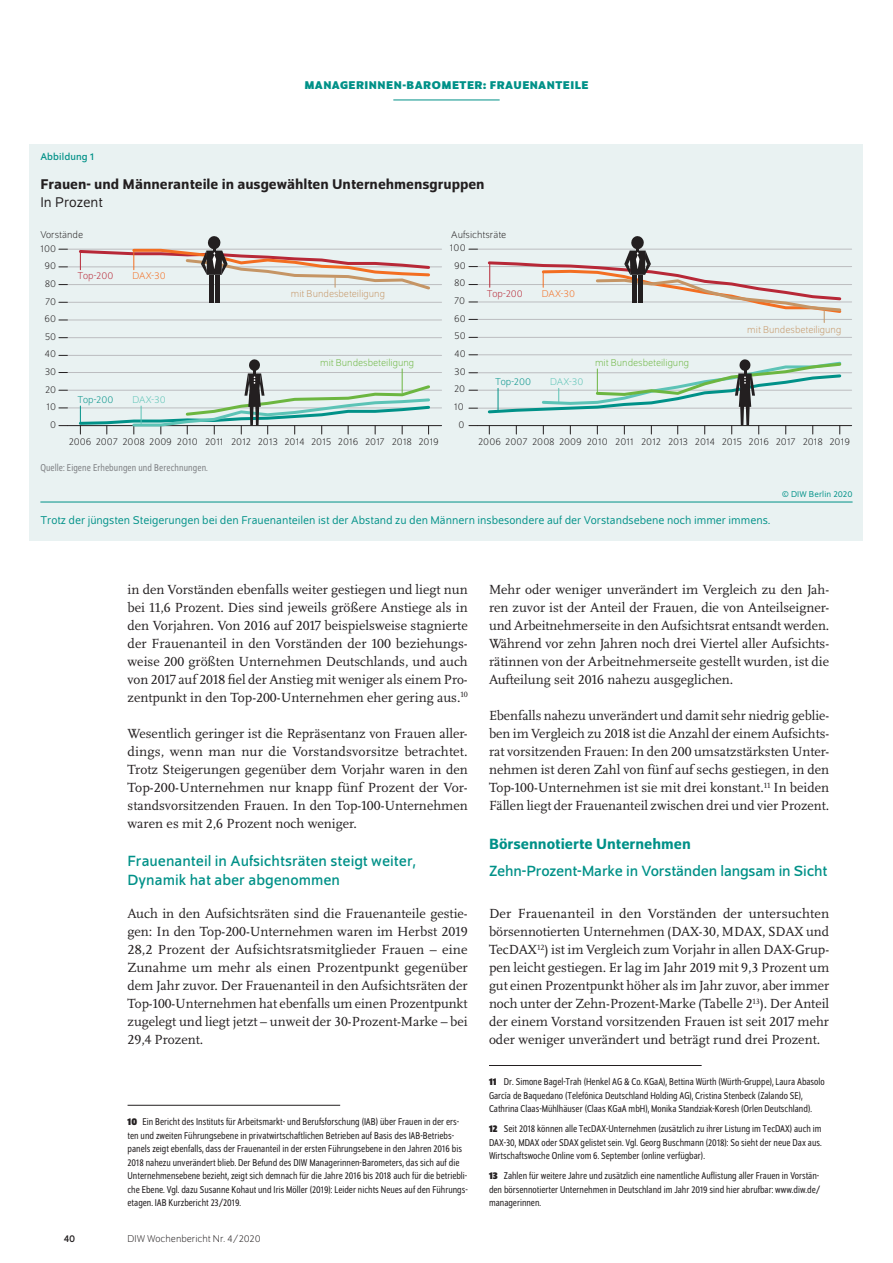
<style>
.page{position:relative;width:893px;height:1263px;background:#fff}
.page>*{position:absolute;margin:0;border:0;box-sizing:border-box;transform-origin:0 0}
.t1{font:15.75px/19.5px "Schumpeter";color:#009188}
.t2{font:500 15.75px "Schumpeter";color:#009188}
.t3{font:500 15px "Schumpeter";color:#231f20}
.t4{font:15px "Schumpeter Blond";color:#231f20}
.t5{font:13.8px/18px "Scala Pro";color:#231f20;text-align:justify}
.t6{font:12px "Schumpeter Blond";color:#009188}
.t7{font:700 12px "Schumpeter";letter-spacing:.04em;color:#009188}
.t8{font:semi-condensed 10.5px/13.5px "Schumpeter Blond";color:#231f20}
.t9{font:300 10.5px "Schumpeter";color:#231f20}
.t10{font:300 10.5px "Schumpeter";color:#6cb640}
.t11{font:300 10.5px "Schumpeter";color:#c59565}
.t12{font:semi-condensed 10.5px "Schumpeter Blond";letter-spacing:.01em;color:#808285}
.t13{font:300 10.5px "Schumpeter";color:#009188}
.t14{font:300 10.5px "Schumpeter";color:#b72837}
.t15{font:300 10.5px "Schumpeter";color:#5cc3b6}
.t16{font:300 10.5px "Schumpeter";color:#f36e21}
.t17{font:10.5px "Schumpeter";letter-spacing:.01em;color:#009188}
.t18{font:10.5px "Schumpeter";color:#231f20}
.t19{font:9px "Schumpeter Blond";letter-spacing:.01em;color:#009188}
.s1{font-family:"Schumpeter";font-weight:700}
</style>
<div class="page">
<hr style="left:393px;top:100px;width:107px;height:1px;background:#009188">
<hr style="left:128px;top:1105px;width:212px;height:1px;background:#231f20">
<hr style="left:489px;top:1065px;width:213px;height:1px;background:#231f20">
<div style="left:30px;top:144px;width:833px;height:397px;background:#e9f2f2"></div>
<hr style="left:67px;top:249px;width:375px;height:1px;background:#bcbdc0">
<hr style="left:67px;top:267px;width:375px;height:1px;background:#bcbdc0">
<hr style="left:67px;top:284px;width:375px;height:1px;background:#bcbdc0">
<hr style="left:67px;top:302px;width:375px;height:1px;background:#bcbdc0">
<hr style="left:67px;top:320px;width:375px;height:1px;background:#bcbdc0">
<hr style="left:67px;top:337px;width:375px;height:1px;background:#bcbdc0">
<hr style="left:67px;top:355px;width:375px;height:1px;background:#bcbdc0">
<hr style="left:67px;top:372px;width:375px;height:1px;background:#bcbdc0">
<hr style="left:67px;top:390px;width:375px;height:1px;background:#bcbdc0">
<hr style="left:67px;top:408px;width:375px;height:1px;background:#bcbdc0">
<hr style="left:67px;top:425px;width:375px;height:1px;background:#231f20">
<hr style="left:477px;top:249px;width:375px;height:1px;background:#bcbdc0">
<hr style="left:477px;top:266px;width:375px;height:1px;background:#bcbdc0">
<hr style="left:477px;top:284px;width:375px;height:1px;background:#bcbdc0">
<hr style="left:477px;top:302px;width:375px;height:1px;background:#bcbdc0">
<hr style="left:477px;top:319px;width:375px;height:1px;background:#bcbdc0">
<hr style="left:477px;top:337px;width:375px;height:1px;background:#bcbdc0">
<hr style="left:477px;top:355px;width:375px;height:1px;background:#bcbdc0">
<hr style="left:477px;top:372px;width:375px;height:1px;background:#bcbdc0">
<hr style="left:477px;top:390px;width:375px;height:1px;background:#bcbdc0">
<hr style="left:477px;top:408px;width:375px;height:1px;background:#bcbdc0">
<hr style="left:477px;top:425px;width:375px;height:1px;background:#231f20">
<hr style="left:209px;top:275px;width:4px;height:27px;background:#231f20">
<hr style="left:215px;top:275px;width:4px;height:27px;background:#231f20">
<svg style="left:77px;top:236px;width:355px;height:56px"></svg>
<svg style="left:486px;top:236px;width:357px;height:86px"></svg>
<svg style="left:486px;top:359px;width:357px;height:75px"></svg>
<svg style="left:77px;top:359px;width:355px;height:75px"></svg>
<hr style="left:40px;top:502px;width:813px;height:1px;background:#009188">
<p class="t7" style="left:305px;top:79px;width:285px">MANAGERINNEN-BAROMETER: FRAUENANTEILE</p>
<p class="t17" style="left:40px;top:151px;width:55px">Abbildung 1</p>
<p class="t3" style="left:40px;top:176px;width:446px">Frauen- und Männeranteile in ausgewählten Unternehmensgruppen</p>
<p class="t4" style="left:40px;top:194px;width:64px">In Prozent</p>
<p class="t9" style="left:40px;top:229px;width:44px">Vorstände</p>
<p class="t9" style="left:451px;top:229px;width:57px">Aufsichtsräte</p>
<p class="t9" style="left:40px;top:243px;width:17px">100</p>
<p class="t9" style="left:450px;top:243px;width:17px">100</p>
<p class="t9" style="left:45px;top:261px;width:13px">90</p>
<p class="t9" style="left:454px;top:260px;width:13px">90</p>
<p class="t9" style="left:45px;top:278px;width:13px">80</p>
<p class="t14" style="left:77px;top:270px;width:38px">Top-200</p>
<p class="t16" style="left:133px;top:270px;width:35px">DAX-30</p>
<p class="t9" style="left:454px;top:278px;width:13px">80</p>
<p class="t9" style="left:45px;top:296px;width:12px">70</p>
<p class="t11" style="left:291px;top:288px;width:96px">mit Bundesbeteiligung</p>
<p class="t14" style="left:487px;top:288px;width:38px">Top-200</p>
<p class="t16" style="left:542px;top:288px;width:35px">DAX-30</p>
<p class="t9" style="left:454px;top:296px;width:12px">70</p>
<p class="t9" style="left:45px;top:314px;width:13px">60</p>
<p class="t9" style="left:454px;top:313px;width:13px">60</p>
<p class="t9" style="left:45px;top:331px;width:13px">50</p>
<p class="t9" style="left:454px;top:331px;width:13px">50</p>
<p class="t11" style="left:747px;top:324px;width:96px">mit Bundesbeteiligung</p>
<p class="t9" style="left:45px;top:349px;width:13px">40</p>
<p class="t9" style="left:45px;top:367px;width:13px">30</p>
<p class="t9" style="left:454px;top:349px;width:13px">40</p>
<p class="t10" style="left:320px;top:358px;width:96px">mit Bundesbeteiligung</p>
<p class="t10" style="left:595px;top:358px;width:96px">mit Bundesbeteiligung</p>
<p class="t9" style="left:454px;top:366px;width:13px">30</p>
<p class="t9" style="left:45px;top:384px;width:13px">20</p>
<p class="t9" style="left:454px;top:384px;width:13px">20</p>
<p class="t13" style="left:495px;top:377px;width:38px">Top-200</p>
<p class="t15" style="left:550px;top:377px;width:35px">DAX-30</p>
<p class="t9" style="left:47px;top:402px;width:11px">10</p>
<p class="t13" style="left:77px;top:395px;width:38px">Top-200</p>
<p class="t15" style="left:133px;top:395px;width:35px">DAX-30</p>
<p class="t9" style="left:454px;top:402px;width:11px">10</p>
<p class="t9" style="left:50px;top:420px;width:7px">0</p>
<p class="t9" style="left:458px;top:419px;width:7px">0</p>
<p class="t9" style="left:69px;top:437px;width:372px">2006 2007 2008 2009 2010 2011 2012 2013 2014 2015 2016 2017 2018 2019</p>
<p class="t12" style="left:40px;top:463px;width:169px">Quelle: Eigene Erhebungen und Berechnungen.</p>
<p class="t9" style="left:478px;top:437px;width:373px">2006 2007 2008 2009 2010 2011 2012 2013 2014 2015 2016 2017 2018 2019</p>
<p class="t19" style="left:782px;top:490px;width:72px">© DIW Berlin 2020</p>
<p class="t6" style="left:40px;top:514px;width:731px">Trotz der jüngsten Steigerungen bei den Frauenanteilen ist der Abstand zu den Männern insbesondere auf der Vorstandsebene noch immer immens.</p>
<p class="t5" style="left:128px;top:580px;width:342px">in den Vorständen ebenfalls weiter gestiegen und liegt nun bei 11,6 Prozent. Dies sind jeweils größere Anstiege als in den Vorjahren. Von 2016 auf 2017 beispielsweise stagnierte der Frauenanteil in den Vorständen der 100 beziehungs&shy;weise 200 größten Unternehmen Deutschlands, und auch von 2017 auf 2018 fiel der Anstieg mit weniger als einem Pro&shy;zentpunkt in den Top-200-Unternehmen eher gering aus.<sup>10</sup></p>
<p class="t5" style="left:128px;top:724px;width:342px">Wesentlich geringer ist die Repräsentanz von Frauen aller&shy;dings, wenn man nur die Vorstandsvorsitze betrachtet.<br>Trotz Steigerungen gegenüber dem Vorjahr waren in den Top-200-Unternehmen nur knapp fünf Prozent der Vor&shy;standsvorsitzenden Frauen. In den Top-100-Unternehmen waren es mit 2,6 Prozent noch weniger.</p>
<p class="t1" style="left:128px;top:851px;width:289px">Frauenanteil in Aufsichtsräten steigt weiter,<br>Dynamik hat aber abgenommen</p>
<p class="t5" style="left:128px;top:904px;width:342px">Auch in den Aufsichtsräten sind die Frauenanteile gestie&shy;gen: In den Top-200-Unternehmen waren im Herbst 2019<br>28,2 Prozent der Aufsichtsratsmitglieder Frauen – eine Zunahme um mehr als einen Prozentpunkt gegenüber dem Jahr zuvor. Der Frauenanteil in den Aufsichtsräten der Top-100-Unternehmen hat ebenfalls um einen Prozentpunkt zugelegt und liegt jetzt – unweit der 30-Prozent-Marke – bei 29,4 Prozent.</p>
<p class="t8" style="left:128px;top:1115px;width:342px"><span class="s1">10</span> Ein Bericht des Instituts für Arbeitsmarkt- und Berufsforschung (IAB) über Frauen in der ers&shy;ten und zweiten Führungsebene in privatwirtschaftlichen Betrieben auf Basis des IAB-Betriebs&shy;panels zeigt ebenfalls, dass der Frauenanteil in der ersten Führungsebene in den Jahren 2016 bis 2018 nahezu unverändert blieb. Der Befund des DIW Managerinnen-Barometers, das sich auf die Unternehmensebene bezieht, zeigt sich demnach für die Jahre 2016 bis 2018 auch für die betriebli&shy;che Ebene. Vgl. dazu Susanne Kohaut und Iris Möller (2019): Leider nichts Neues auf den Führungs&shy;etagen. IAB Kurzbericht 23/2019.</p>
<p class="t18" style="left:64px;top:1233px;width:13px">40</p>
<p class="t9" style="left:128px;top:1234px;width:135px">DIW Wochenbericht Nr. 4/2020</p>
<p class="t5" style="left:489px;top:580px;width:342px">Mehr oder weniger unverändert im Vergleich zu den Jah&shy;ren zuvor ist der Anteil der Frauen, die von Anteilseigner&shy;und Arbeitnehmerseite in den Aufsichtsrat entsandt werden.<br>Während vor zehn Jahren noch drei Viertel aller Aufsichts&shy;rätinnen von der Arbeitnehmerseite gestellt wurden, ist die Aufteilung seit 2016 nahezu ausgeglichen.</p>
<p class="t5" style="left:489px;top:706px;width:342px">Ebenfalls nahezu unverändert und damit sehr niedrig geblie&shy;ben im Vergleich zu 2018 ist die Anzahl der einem Aufsichts&shy;rat vorsitzenden Frauen: In den 200 umsatzstärksten Unter&shy;nehmen ist deren Zahl von fünf auf sechs gestiegen, in den Top-100-Unternehmen ist sie mit drei konstant.<sup>11</sup> In beiden Fällen liegt der Frauenanteil zwischen drei und vier Prozent.</p>
<p class="t2" style="left:489px;top:836px;width:203px">Börsennotierte Unternehmen</p>
<p class="t1" style="left:489px;top:861px;width:340px">Zehn-Prozent-Marke in Vorständen langsam in Sicht</p>
<p class="t5" style="left:489px;top:904px;width:342px">Der Frauenanteil in den Vorständen der untersuchten börsennotierten Unternehmen (DAX-30, MDAX, SDAX und TecDAX<sup>12</sup>) ist im Vergleich zum Vorjahr in allen DAX-Grup&shy;pen leicht gestiegen. Er lag im Jahr 2019 mit 9,3 Prozent um gut einen Prozentpunkt höher als im Jahr zuvor, aber immer noch unter der Zehn-Prozent-Marke (Tabelle 2<sup>13</sup>). Der Anteil der einem Vorstand vorsitzenden Frauen ist seit 2017 mehr oder weniger unverändert und beträgt rund drei Prozent.</p>
<p class="t8" style="left:489px;top:1075px;width:337px"><span class="s1">11</span> Dr. Simone Bagel-Trah (Henkel AG &amp; Co. KGaA), Bettina Würth (Würth-Gruppe), Laura Abasolo<br>García de Baquedano (Telefónica Deutschland Holding AG), Cristina Stenbeck (Zalando SE),<br>Cathrina Claas-Mühlhäuser (Claas KGaA mbH), Monika Standziak-Koresh (Orlen Deutschland).</p>
<p class="t8" style="left:489px;top:1122px;width:334px;text-align:justify"><span class="s1">12</span> Seit 2018 können alle TecDAX-Unternehmen (zusätzlich zu ihrer Listung im TecDAX) auch im DAX-30, MDAX oder SDAX gelistet sein. Vgl. Georg Buschmann (2018): So sieht der neue Dax aus.<br>Wirtschaftswoche Online vom 6. September (online verfügbar).</p>
<p class="t8" style="left:489px;top:1169px;width:333px;text-align:justify"><span class="s1">13</span> Zahlen für weitere Jahre und zusätzlich eine namentliche Auflistung aller Frauen in Vorstän&shy;den börsennotierter Unternehmen in Deutschland im Jahr 2019 sind hier abrufbar: www.diw.de/ managerinnen.</p>
</div>
